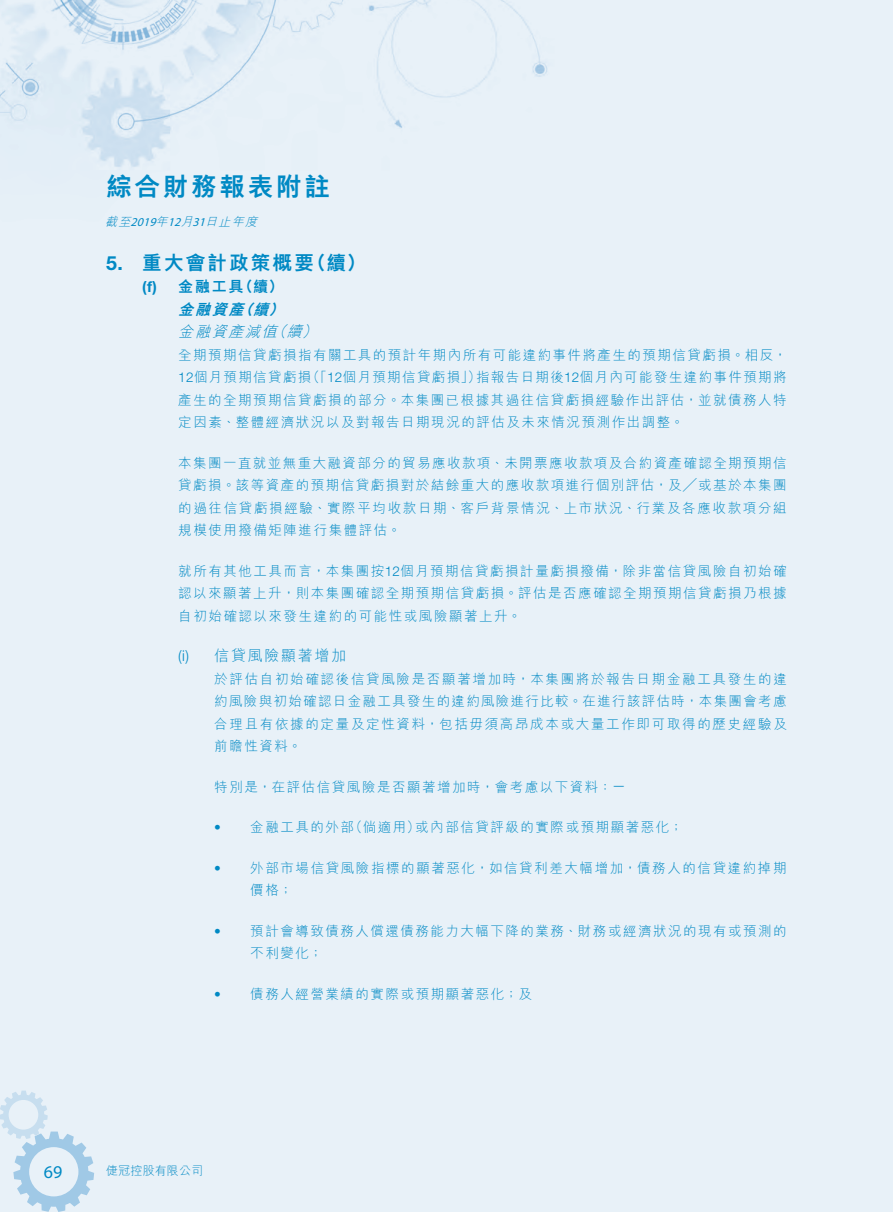
<style>
.page{position:relative;width:893px;height:1212px;background:#e8f1f8}
.page>*{position:absolute;margin:0;border:0;box-sizing:border-box;transform-origin:0 0}
.t1{font:800 25.5px "M Hei HK";letter-spacing:.11em;color:#0089c4}
._03_H1{font:800 19.5px "M Hei HK";letter-spacing:.115em;color:#0089c4}
._03_H1-2{font:700 19.5px "Helvetica Neue LT Std";color:#0089c4}
.t2{font:18px "Myriad Pro";color:#0089c4}
._06_______H4{font:italic 300 15px "M Hei HK";color:#0089c4}
._06b________H5{font:300 15px "M Hei HK";letter-spacing:.115em;color:#0089c4}
._04___H2{font:800 15px "M Hei HK";color:#0089c4}
._05_____H3{font:italic 800 15px "M Hei HK";color:#0089c4}
._04___H2-2{font:700 15px "Helvetica Neue LT Std";color:#0089c4}
._06b________H5-2{font:300 15px "Helvetica Neue LT Std";color:#0089c4}
._13_____P4{font:300 13.5px/22.5px "M Hei HK";letter-spacing:.11em;color:#0089c4;text-align:justify}
._14_______P6{font:300 13.5px/22.5px "M Hei HK";letter-spacing:.125em;color:#0089c4;text-align:justify}
._10__________IN6{font:300 13.5px "M Hei HK";letter-spacing:.115em;color:#0089c4}
._10__________IN6-2{font:300 13.5px "Helvetica Neue LT Std";color:#0089c4}
.t3{font:300 12px "M Hei HK";letter-spacing:.01em;color:#0089c4}
.t4{font:italic 300 12px "M Hei HK";color:#0089c4}
.t5{font:italic 12px "Myriad Pro";color:#0089c4}
.s1{font-family:"Helvetica Neue LT Std"}
</style>
<div class="page">
<img style="left:0;top:0;width:547px;height:167px">
<svg style="left:0;top:1090px;width:94px;height:122px"></svg>
<h1 class="t1" style="left:106px;top:174px;width:225px">綜合財務報表附註</h1>
<p class="t4" style="left:205px;top:215px;width:57px">日止年度</p>
<p class="t4" style="left:156px;top:215px;width:17px">年</p>
<p class="t4" style="left:105px;top:215px;width:30px">截至</p>
<p class="t4" style="left:180px;top:215px;width:17px">月</p>
<p class="t5" style="left:131px;top:214px;width:30px">2019</p>
<p class="t5" style="left:168px;top:214px;width:18px">12</p>
<p class="t5" style="left:192px;top:214px;width:18px">31</p>
<p class="_03_H1-2" style="left:106px;top:251px;width:18px">5.</p>
<p class="_03_H1" style="left:142px;top:253px;width:173px">重大會計政策概要</p>
<p class="_03_H1" style="left:307px;top:253px;width:61px">（續(</p>
<p class="_04___H2-2" style="left:142px;top:277px;width:16px">(f)</p>
<p class="_04___H2" style="left:178px;top:279px;width:67px">金融工具</p>
<p class="_04___H2" style="left:238px;top:279px;width:47px">（續(</p>
<p class="_05_____H3" style="left:178px;top:301px;width:95px">金融資產續</p>
<p class="_05_____H3" style="left:238px;top:301px;width:20px">（</p>
<p class="_05_____H3" style="left:268px;top:301px;width:20px">(</p>
<p class="_06_______H4" style="left:178px;top:324px;width:129px">金融資產減值續</p>
<p class="_06_______H4" style="left:271px;top:324px;width:20px">（</p>
<p class="_13_____P4" style="left:178px;top:343px;width:610px;text-align:right">全期預期信貸虧損指有關工具的預計年期內所有可能違約事件將產生的預期信貸虧損。相反，指報告日期後<span class="s1">12</span>個月內可能發生違約事件預期將</p>
<p class="_06_______H4" style="left:302px;top:324px;width:20px">(</p>
<p class="_13_____P4" style="left:178px;top:366px;width:610px;text-align:left"><span class="s1">12</span>個月預期信貸虧損<br>產生的全期預期信貸虧損的部分。本集團已根據其過往信貸虧損經驗作出評估，並就債務人特定因素、整體經濟狀況以及對報告日期現況的評估及未來情況預測作出調整。</p>
<p class="_13_____P4" style="left:178px;top:451px;width:610px">本集團一直就並無重大融資部分的貿易應收款項、未開票應收款項及合約資產確認全期預期信貸虧損。該等資產的預期信貸虧損對於結餘重大的應收款項進行個別評估，及╱或基於本集團的過往信貸虧損經驗、實際平均收款日期、客戶背景情況、上市狀況、行業及各應收款項分組規模使用撥備矩陣進行集體評估。</p>
<p class="_13_____P4" style="left:178px;top:559px;width:610px">就所有其他工具而言，本集團按<span class="s1">12</span>個月預期信貸虧損計量虧損撥備，除非當信貸風險自初始確認以來顯著上升，則本集團確認全期預期信貸虧損。評估是否應確認全期預期信貸虧損乃根據自初始確認以來發生違約的可能性或風險顯著上升。</p>
<p class="_06b________H5" style="left:214px;top:648px;width:133px">信貸風險顯著增加</p>
<p class="_13_____P4" style="left:307px;top:366px;width:176px">（「<span class="s1">12</span>個月預期信貸虧損」）</p>
<p class="_06b________H5-2" style="left:178px;top:647px;width:12px">() i</p>
<p class="_14_______P6" style="left:214px;top:667px;width:574px">於評估自初始確認後信貸風險是否顯著增加時，本集團將於報告日期金融工具發生的違約風險與初始確認日金融工具發生的違約風險進行比較。在進行該評估時，本集團會考慮合理且有依據的定量及定性資料，包括毋須高昂成本或大量工作即可取得的歷史經驗及前瞻性資料。</p>
<p class="_14_______P6" style="left:214px;top:775px;width:413px">特別是，在評估信貸風險是否顯著增加時，會考慮以下資料：<span class="s1">—</span></p>
<p class="_10__________IN6" style="left:415px;top:820px;width:269px">或內部信貸評級的實際或預期顯著惡化;</p>
<p class="_10__________IN6" style="left:349px;top:820px;width:72px">（倘適用）</p>
<p class="_10__________IN6" style="left:250px;top:820px;width:105px">金融工具的外部</p>
<p class="_10__________IN6-2" style="left:214px;top:819px;width:8px">•</p>
<p class="_10__________IN6-2" style="left:214px;top:859px;width:8px">•</p>
<p class="_10__________IN6-2" style="left:214px;top:922px;width:8px">•</p>
<p class="_10__________IN6-2" style="left:214px;top:985px;width:8px">•</p>
<p class="_10__________IN6" style="left:250px;top:861px;width:538px">外部市場信貸風險指標的顯著惡化，如信貸利差大幅增加，債務人的信貸違約掉期</p>
<p class="_10__________IN6" style="left:250px;top:883px;width:44px">價格;</p>
<p class="_10__________IN6" style="left:250px;top:924px;width:538px">預計會導致債務人償還債務能力大幅下降的業務、財務或經濟狀況的現有或預測的</p>
<p class="_10__________IN6" style="left:250px;top:946px;width:74px">不利變化;</p>
<p class="_10__________IN6" style="left:250px;top:987px;width:283px">債務人經營業績的實際或預期顯著惡化；及</p>
<h3 class="t2" style="left:44px;top:1160px;width:20px">69</h3>
<p class="t3" style="left:106px;top:1164px;width:98px">倢冠控股有限公司</p>
</div>
